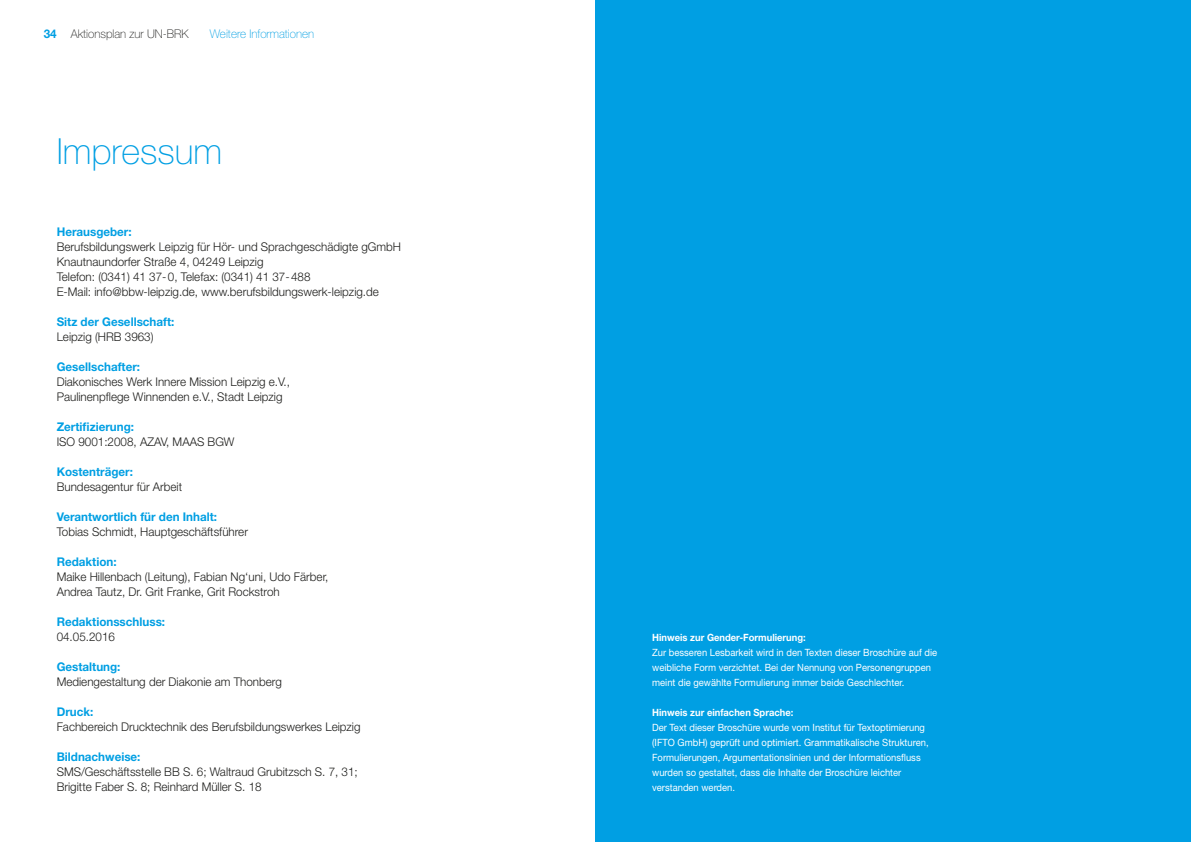
<style>
.page{position:relative;width:1191px;height:842px;background:#fff}
.page>*{position:absolute;margin:0;border:0;box-sizing:border-box;transform-origin:0 0}
.t1{font:100 36px "Helvetica Neue LT";color:#009fe3}
.t2{font:300 12px/15px "Helvetica Neue LT";color:#1d1d1b}
.t3{font:700 12px "Helvetica Neue LT";color:#009fe3}
.t4{font:100 12px "Helvetica Neue LT";color:#1d1d1b}
.t5{font:100 12px "Helvetica Neue LT";color:#009fe3}
.t6{font:10px/15px "Helvetica Neue LT";color:#fff;scale:.94 1}
.t7{font:700 10px "Helvetica Neue LT";color:#fff;scale:.94 1}
.s1{font-weight:700;color:#009fe3}
</style>
<div class="page">
<div style="left:595px;top:0;width:596px;height:842px;background:#009fe3"></div>
<p class="t4" style="left:44px;top:27px;width:146px"><span class="s1">34</span> Aktionsplan zur UN-BRK</p>
<p class="t5" style="left:210px;top:27px;width:106px">Weitere Informationen</p>
<h1 class="t1" style="left:57px;top:131px;width:167px">Impressum</h1>
<p class="t3" style="left:57px;top:224px;width:77px">Herausgeber:</p>
<p class="t2" style="left:57px;top:239px;width:346px">Berufsbildungswerk Leipzig für Hör- und Sprachgeschädigte gGmbH Knautnaundorfer Straße 4, 04249 Leipzig<br>Telefon: (0341) 41 37-0, Telefax: (0341) 41 37-488<br>E-Mail: info@bbw-leipzig. de, www. berufsbildungswerk-leipzig. de</p>
<p class="t3" style="left:57px;top:314px;width:119px">Sitz der Gesellschaft:</p>
<p class="t2" style="left:57px;top:329px;width:98px">Leipzig (HRB 3963)</p>
<p class="t3" style="left:57px;top:359px;width:85px">Gesellschafter:</p>
<p class="t2" style="left:57px;top:374px;width:235px">Diakonisches Werk Innere Mission Leipzig e.V. ,<br>Paulinenpflege Winnenden e.V. , Stadt Leipzig</p>
<p class="t3" style="left:57px;top:419px;width:79px">Zertifizierung:</p>
<p class="t2" style="left:57px;top:434px;width:179px">ISO 9001:2008, AZAV, MAAS BGW</p>
<p class="t3" style="left:57px;top:464px;width:78px">Kostenträger:</p>
<p class="t2" style="left:57px;top:479px;width:127px">Bundesagentur für Arbeit</p>
<p class="t3" style="left:57px;top:509px;width:162px">Verantwortlich für den Inhalt:</p>
<p class="t2" style="left:57px;top:524px;width:193px">Tobias Schmidt, Hauptgeschäftsführer</p>
<p class="t3" style="left:57px;top:554px;width:61px">Redaktion:</p>
<p class="t2" style="left:57px;top:569px;width:273px">Maike Hillenbach (Leitung), Fabian Ng‘uni, Udo Färber,<br>Andrea Tautz, Dr. Grit Franke, Grit Rockstroh</p>
<p class="t3" style="left:57px;top:614px;width:110px">Redaktionsschluss:</p>
<p class="t2" style="left:57px;top:629px;width:60px">04.05.2016</p>
<p class="t3" style="left:57px;top:659px;width:65px">Gestaltung:</p>
<p class="t2" style="left:57px;top:674px;width:227px">Mediengestaltung der Diakonie am Thonberg</p>
<p class="t3" style="left:57px;top:704px;width:38px">Druck:</p>
<p class="t2" style="left:57px;top:719px;width:305px">Fachbereich Drucktechnik des Berufsbildungswerkes Leipzig</p>
<p class="t3" style="left:57px;top:749px;width:85px">Bildnachweise:</p>
<p class="t2" style="left:57px;top:764px;width:302px">SMS/Geschäftsstelle BB S. 6; Waltraud Grubitzsch S. 7, 31;<br>Brigitte Faber S. 8; Reinhard Müller S. 18</p>
<p class="t7" style="left:652px;top:631px;width:165px">Hinweis zur Gender-Formulierung:</p>
<p class="t6" style="left:652px;top:645px;width:305px">Zur besseren Lesbarkeit wird in den Texten dieser Broschüre auf die weibliche Form verzichtet. Bei der Nennung von Personengruppen meint die gewählte Formulierung immer beide Geschlechter.</p>
<p class="t7" style="left:652px;top:706px;width:152px">Hinweis zur einfachen Sprache:</p>
<p class="t6" style="left:652px;top:720px;width:295px">Der Text dieser Broschüre wurde vom Institut für Textoptimierung (IFTO GmbH) geprüft und optimiert. Grammatikalische Strukturen, Formulierungen, Argumentationslinien und der Informationsfluss wurden so gestaltet, dass die Inhalte der Broschüre leichter verstanden werden.</p>
</div>
